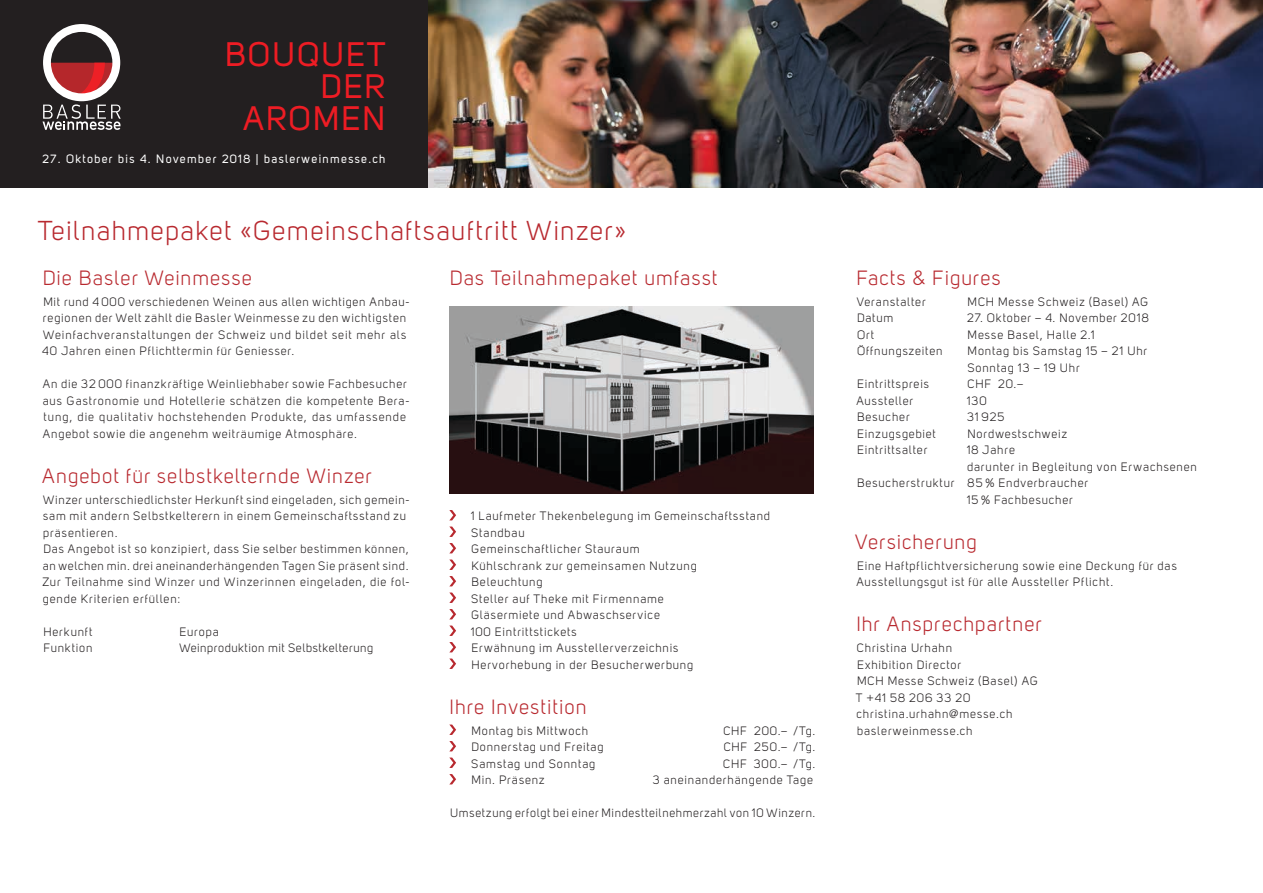
<style>
.page{position:relative;width:1263px;height:893px;background:#fff}
.page>*{position:absolute;margin:0;border:0;box-sizing:border-box;transform-origin:0 0}
.t1{font:33.6px/32.2px "Uni Sans Regular";letter-spacing:.05em;color:#ed1c24;text-align:right}
.t2{font:27px "Uni Sans Book";letter-spacing:.05em;color:#b8292f}
.t3{font:20.4px "Uni Sans Book";letter-spacing:.055em;color:#b8292f}
.t4{font:12px/16.5px "Uni Sans Book";letter-spacing:.075em;color:#231f20}
.t5{font:12px "Uni Sans Regular";letter-spacing:.1em;color:#fff}
.t6{font:12px "Uni Sans Book";letter-spacing:.045em;color:#231f20}
</style>
<div class="page">
<div style="left:0;top:0;width:428px;height:187px;background:#231f20"></div>
<img style="left:428px;top:0;width:835px;height:187px">
<img style="left:449px;top:306px;width:365px;height:187px">
<svg style="left:449px;top:510px;width:7px;height:10px"></svg>
<svg style="left:449px;top:526px;width:7px;height:11px"></svg>
<svg style="left:449px;top:543px;width:7px;height:10px"></svg>
<svg style="left:449px;top:559px;width:7px;height:11px"></svg>
<svg style="left:449px;top:576px;width:7px;height:10px"></svg>
<svg style="left:449px;top:592px;width:7px;height:11px"></svg>
<svg style="left:449px;top:609px;width:7px;height:10px"></svg>
<svg style="left:449px;top:625px;width:7px;height:11px"></svg>
<svg style="left:449px;top:642px;width:7px;height:10px"></svg>
<svg style="left:449px;top:658px;width:7px;height:11px"></svg>
<svg style="left:449px;top:724px;width:7px;height:11px"></svg>
<svg style="left:449px;top:741px;width:7px;height:10px"></svg>
<svg style="left:449px;top:757px;width:7px;height:11px"></svg>
<svg style="left:449px;top:774px;width:7px;height:10px"></svg>
<svg style="left:43px;top:24px;width:78px;height:106px"></svg>
<h1 class="t1" style="left:225px;top:37px;width:162px">BOUQUET<br>DER<br>AROMEN</h1>
<p class="t5" style="left:43px;top:152px;width:344px">27. Oktober bis 4. November 2018 | baslerweinmesse.ch</p>
<h2 class="t2" style="left:38px;top:216px;width:589px">Teilnahmepaket «Gemeinschaftsauftritt Winzer»</h2>
<h3 class="t3" style="left:43px;top:266px;width:211px">Die Basler Weinmesse</h3>
<p class="t4" style="left:42px;top:293px;width:369px">Mit rund 4 000 verschiedenen Weinen aus allen wichtigen Anbau&shy;regionen der Welt zählt die Basler Weinmesse zu den wichtigsten Weinfachveranstaltungen der Schweiz und bildet seit mehr als 40 Jahren einen Pflichttermin für Geniesser.</p>
<p class="t4" style="left:43px;top:376px;width:368px">An die 32 000 finanzkräftige Weinliebhaber sowie Fachbesucher aus Gastronomie und Hotellerie schätzen die kompetente Bera&shy;tung, die qualitativ hochstehenden Produkte, das umfassende Angebot sowie die angenehm weiträumige Atmosphäre.</p>
<h3 class="t3" style="left:42px;top:464px;width:331px">Angebot für selbstkelternde Winzer</h3>
<p class="t4" style="left:42px;top:491px;width:369px">Winzer unterschiedlichster Herkunft sind eingeladen, sich gemein&shy;sam mit andern Selbstkelterern in einem Gemeinschaftsstand zu präsentieren.<br>Das Angebot ist so konzipiert, dass Sie selber bestimmen können, an welchen min. drei aneinanderhängenden Tagen Sie präsent sind.<br>Zur Teilnahme sind Winzer und Winzerinnen eingeladen, die fol&shy;gende Kriterien erfüllen:</p>
<p class="t4" style="left:43px;top:623px;width:50px">Herkunft</p>
<p class="t4" style="left:179px;top:623px;width:41px">Europa</p>
<p class="t4" style="left:43px;top:640px;width:51px">Funktion</p>
<p class="t6" style="left:179px;top:641px;width:195px">Weinproduktion mit Selbstkelterung</p>
<h3 class="t3" style="left:450px;top:266px;width:269px">Das Teilnahmepaket umfasst</h3>
<p class="t4" style="left:471px;top:508px;width:301px">1 Laufmeter Thekenbelegung im Gemeinschaftsstand<br>Standbau<br>Gemeinschaftlicher Stauraum<br>Kühlschrank zur gemeinsamen Nutzung<br>Beleuchtung<br>Steller auf Theke mit Firmenname<br>Gläsermiete und Abwaschservice<br>100 Eintrittstickets<br>Erwähnung im Ausstellerverzeichnis<br>Hervorhebung in der Besucherwerbung</p>
<h3 class="t3" style="left:450px;top:695px;width:138px">Ihre Investition</h3>
<p class="t4" style="left:471px;top:722px;width:118px">Montag bis Mittwoch</p>
<p class="t4" style="left:723px;top:722px;width:93px">CHF 200.– /Tg.</p>
<p class="t4" style="left:471px;top:739px;width:133px">Donnerstag und Freitag</p>
<p class="t4" style="left:724px;top:739px;width:93px">CHF 250.– /Tg.</p>
<p class="t4" style="left:471px;top:755px;width:125px">Samstag und Sonntag</p>
<p class="t4" style="left:723px;top:755px;width:94px">CHF 300.– /Tg.</p>
<p class="t4" style="left:471px;top:772px;width:75px">Min. Präsenz</p>
<p class="t4" style="left:653px;top:772px;width:162px">3 aneinanderhängende Tage</p>
<p class="t4" style="left:450px;top:805px;width:367px">Umsetzung erfolgt bei einer Mindestteilnehmerzahl von 10 Winzern.</p>
<h3 class="t3" style="left:856px;top:266px;width:146px">Facts &amp; Figures</h3>
<p class="t4" style="left:857px;top:293px;width:71px">Veranstalter</p>
<p class="t4" style="left:967px;top:293px;width:182px">MCH Messe Schweiz (Basel) AG</p>
<p class="t4" style="left:857px;top:310px;width:38px">Datum</p>
<p class="t4" style="left:967px;top:310px;width:183px">27. Oktober – 4. November 2018</p>
<p class="t4" style="left:857px;top:326px;width:19px">Ort</p>
<p class="t4" style="left:967px;top:326px;width:129px">Messe Basel, Halle 2.1</p>
<p class="t4" style="left:857px;top:343px;width:87px">Öffnungszeiten</p>
<p class="t4" style="left:967px;top:343px;width:181px">Montag bis Samstag 15 – 21 Uhr<br>Sonntag 13 – 19 Uhr</p>
<p class="t4" style="left:857px;top:376px;width:73px">Eintrittspreis</p>
<p class="t4" style="left:967px;top:376px;width:57px">CHF 20.–</p>
<p class="t4" style="left:856px;top:392px;width:58px">Aussteller</p>
<p class="t4" style="left:967px;top:392px;width:21px">130</p>
<p class="t4" style="left:857px;top:409px;width:54px">Besucher</p>
<p class="t4" style="left:967px;top:409px;width:39px">31 925</p>
<p class="t4" style="left:857px;top:425px;width:80px">Einzugsgebiet</p>
<p class="t4" style="left:967px;top:425px;width:101px">Nordwestschweiz</p>
<p class="t4" style="left:857px;top:442px;width:72px">Eintrittsalter</p>
<p class="t4" style="left:967px;top:442px;width:50px">18 Jahre</p>
<p class="t4" style="left:967px;top:458px;width:231px">darunter in Begleitung von Erwachsenen</p>
<p class="t4" style="left:857px;top:475px;width:233px">Besucherstruktur 85 % Endverbraucher</p>
<p class="t4" style="left:967px;top:491px;width:108px">15 % Fachbesucher</p>
<h3 class="t3" style="left:855px;top:530px;width:123px">Versicherung</h3>
<p class="t4" style="left:856px;top:557px;width:322px">Eine Haftpflichtversicherung sowie eine Deckung für das<br>Ausstellungsgut ist für alle Aussteller Pflicht.</p>
<h3 class="t3" style="left:856px;top:613px;width:187px">Ihr Ansprechpartner</h3>
<p class="t4" style="left:856px;top:640px;width:184px">Christina Urhahn<br>Exhibition Director<br>MCH Messe Schweiz (Basel) AG<br>T +41 58 206 33 20 christina.urhahn@messe.ch baslerweinmesse.ch</p>
</div>
